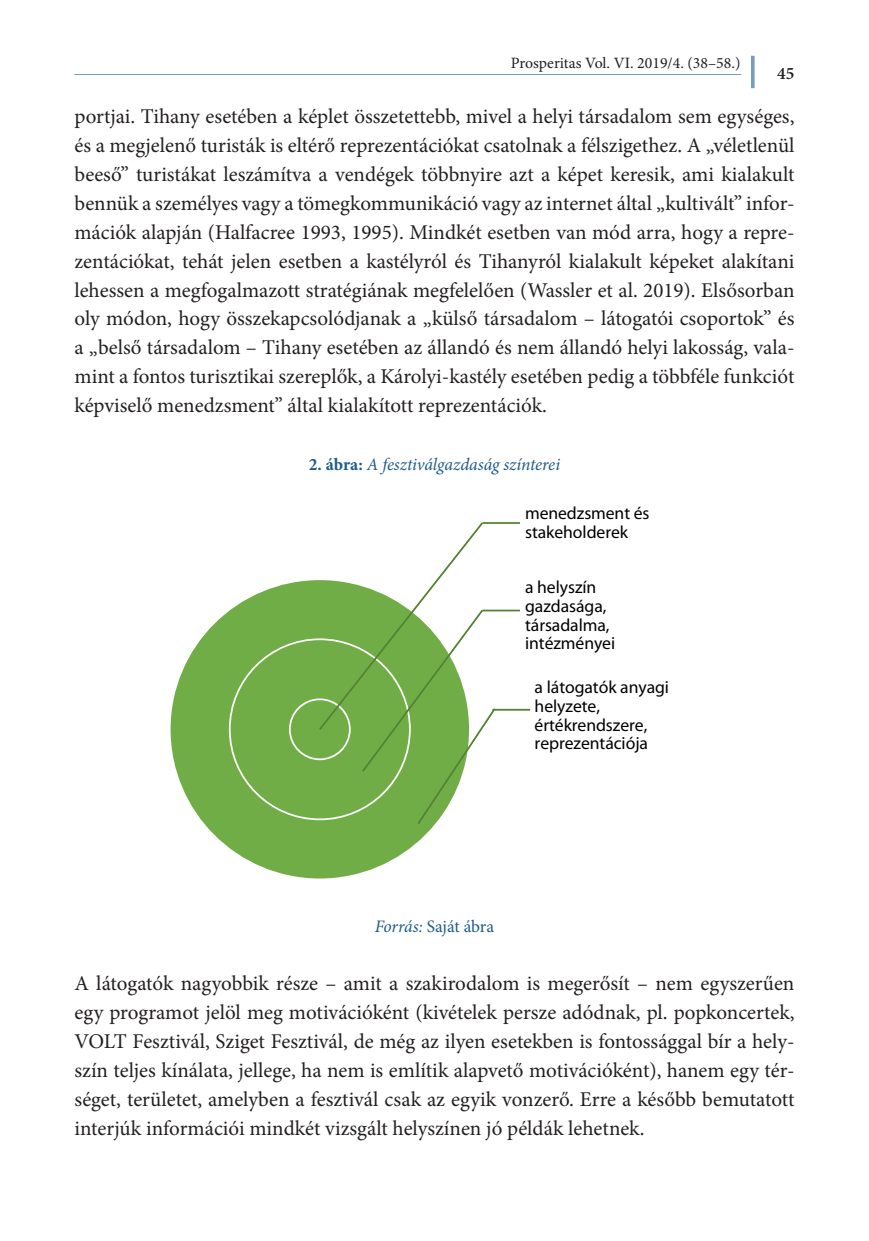
<style>
.page{position:relative;width:869px;height:1241px;background:#fff}
.page>*{position:absolute;margin:0;border:0;box-sizing:border-box;transform-origin:0 0}
.Kenyér{font:21px/28.9px "Minion Pro";color:#231f20;text-align:justify}
.kenyér_tompa{font:21px/28.9px "Minion Pro";color:#231f20;text-align:justify}
.t1{font:17.68px/18.9px "Myriad Pro";letter-spacing:-.005em;color:#000}
.Táblacím{font:italic 17.5px "Minion Pro";letter-spacing:-.01em;color:#1c5b8b}
.Forrás{font:17.5px "Minion Pro";letter-spacing:-.01em;color:#1c5b8b}
.t2{font:600 17.5px "Minion Pro";color:#231f20}
.t3{font:15.75px "Minion Pro";color:#231f20}
.s1{font-weight:700;font-style:normal}
.s2{font-style:italic}
</style>
<div class="page">
<hr style="left:74px;top:74px;width:666px;height:1px;background:#779db9">
<svg style="left:751px;top:56px;width:3px;height:32px"></svg>
<svg style="left:170px;top:580px;width:264px;height:298px"></svg>
<div style="left:230px;top:639px;width:179px;height:180px;background:#70ad47;border-radius:50%"></div>
<div style="left:289px;top:698px;width:61px;height:62px;border:2px solid #fff;border-radius:50%"></div>
<hr style="left:482px;top:522px;width:37px;height:2px;background:#548235">
<hr style="left:482px;top:609px;width:37px;height:2px;background:#548235">
<hr style="left:492px;top:708px;width:38px;height:2px;background:#548235">
<svg style="left:317px;top:522px;width:180px;height:304px"></svg>
<p class="t3" style="left:510px;top:53px;width:231px">Prosperitas Vol. VI. 2019/4. (38–58.)</p>
<p class="t2" style="left:776px;top:61px;width:19px">45</p>
<p class="Kenyér" style="left:74px;top:102px;width:721px">portjai. Tihany esetében a képlet összetettebb, mivel a helyi társadalom sem egységes, és a megjelenő turisták is eltérő reprezentációkat csatolnak a félszigethez. A „véletlenül beeső” turistákat leszámítva a vendégek többnyire azt a képet keresik, ami kialakult bennük a személyes vagy a tömegkommunikáció vagy az internet által „kultivált” infor&shy;mációk alapján (Halfacree 1993, 1995). Mindkét esetben van mód arra, hogy a repre&shy;zentációkat, tehát jelen esetben a kastélyról és Tihanyról kialakult képeket alakítani lehessen a megfogalmazott stratégiának megfelelően (Wassler et al. 2019). Elsősorban oly módon, hogy összekapcsolódjanak a „külső társadalom – látogatói csoportok” és a „belső társadalom – Tihany esetében az állandó és nem állandó helyi lakosság, vala&shy;mint a fontos turisztikai szereplők, a Károlyi-kastély esetében pedig a többféle funkciót képviselő menedzsment” által kialakított reprezentációk.</p>
<p class="Táblacím" style="left:309px;top:452px;width:252px"><span class="s1">2. ábra:</span> A fesztiválgazdaság színterei</p>
<p class="t1" style="left:525px;top:503px;width:126px">menedzsment és stakeholderek</p>
<p class="t1" style="left:525px;top:577px;width:92px">a helyszín gazdasága, társadalma, intézményei</p>
<p class="t1" style="left:534px;top:677px;width:136px">a látogatók anyagi helyzete, értékrendszere, reprezentációja</p>
<p class="Forrás" style="left:374px;top:914px;width:121px"><span class="s2">Forrás:</span> Saját ábra</p>
<p class="kenyér_tompa" style="left:74px;top:968px;width:721px">A látogatók nagyobbik része – amit a szakirodalom is megerősít – nem egyszerűen egy programot jelöl meg motivációként (kivételek persze adódnak, pl. popkoncertek, VOLT Fesztivál, Sziget Fesztivál, de még az ilyen esetekben is fontossággal bír a hely&shy;szín teljes kínálata, jellege, ha nem is említik alapvető motivációként), hanem egy tér&shy;séget, területet, amelyben a fesztivál csak az egyik vonzerő. Erre a később bemutatott interjúk információi mindkét vizsgált helyszínen jó példák lehetnek.</p>
</div>
